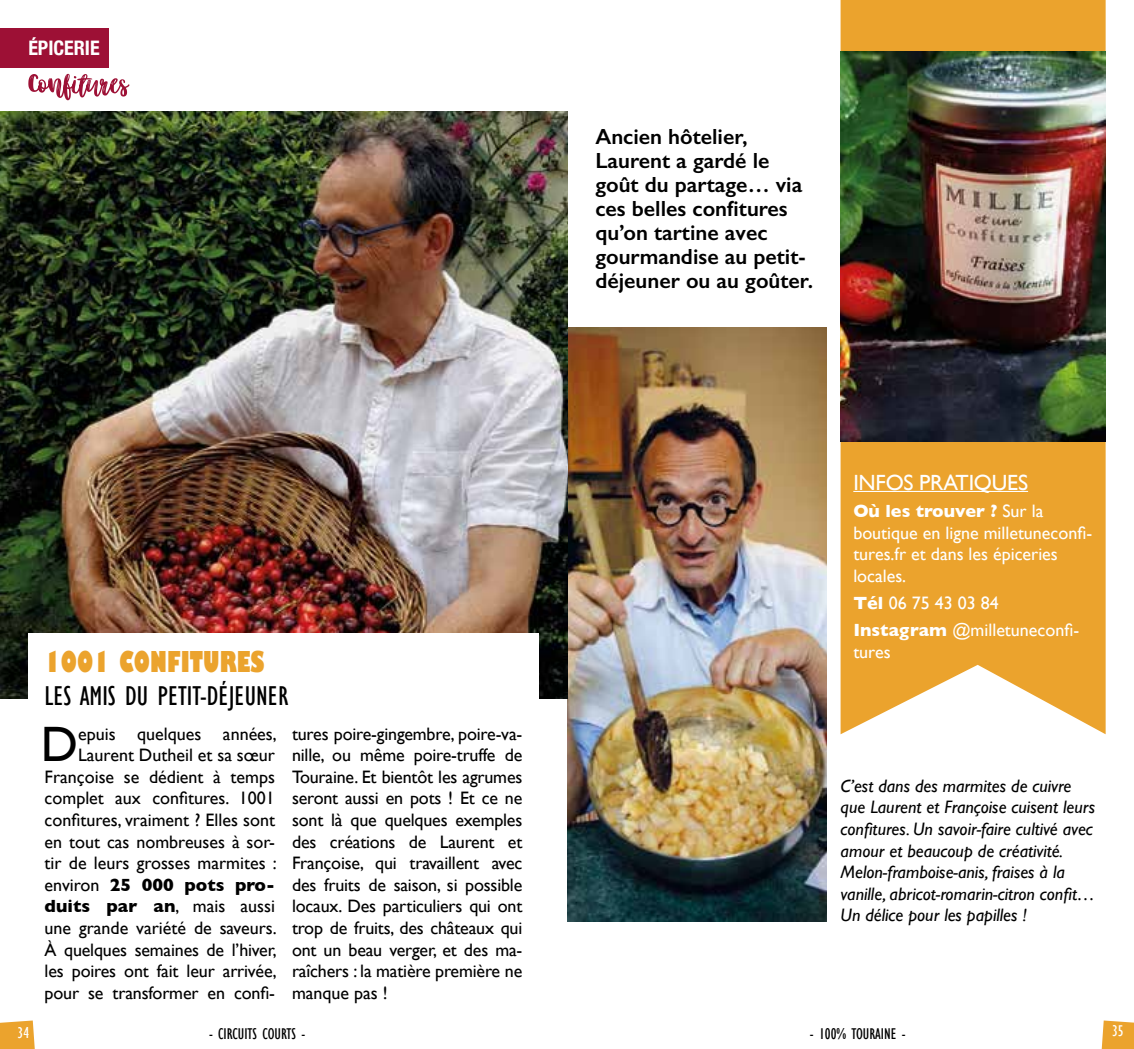
<style>
.page{position:relative;width:1134px;height:1049px;background:#fff}
.page>*{position:absolute;margin:0;border:0;box-sizing:border-box;transform-origin:0 0}
.t1{font:49.6px "Gill Sans";color:#000}
.t2{font:condensed 28px "Gill Sans";color:#000}
.t3{font:800 condensed 28px "Gill Sans";color:#eba32d}
.t4{font:600 22px/24px "Gill Sans";color:#000}
.t5{font:22px "Gill Sans";letter-spacing:-.01em;color:#fff}
.t6{font:700 condensed 20px "Helvetica Neue";color:#fff}
.t7{font:18px/21.6px "Gill Sans";color:#000;text-align:right}
.t8{font:italic 18px/21.6px "Gill Sans";color:#000}
.t9{font:18px/21.6px "Gill Sans";color:#fff}
.t10{font:condensed 16px "Gill Sans";color:#000}
.t11{font:condensed 16px "Gill Sans";color:#fff}
.s1{font-weight:700}
</style>
<div class="page">
<svg style="left:1101px;top:1020px;width:33px;height:29px"></svg>
<svg style="left:0;top:1020px;width:35px;height:29px"></svg>
<div style="left:0;top:28px;width:109px;height:40px;background:#9d1035"></div>
<svg style="left:28px;top:74px;width:102px;height:26px"></svg>
<img style="left:567px;top:327px;width:259px;height:594px">
<img style="left:0;top:111px;width:567px;height:588px">
<div style="left:28px;top:633px;width:511px;height:342px;background:#fff"></div>
<svg style="left:840px;top:0;width:266px;height:734px;fill:#eba32d"></svg>
<hr style="left:853px;top:491px;width:175px;height:1px;background:#fff">
<img style="left:840px;top:52px;width:266px;height:389px">
<p class="t6" style="left:28px;top:31px;width:73px">ÉPICERIE</p>
<h2 class="t3" style="left:45px;top:644px;width:221px">1001 CONFITURES</h2>
<h2 class="t2" style="left:45px;top:680px;width:245px">LES AMIS DU PETIT-DÉJEUNER</h2>
<p class="t7" style="left:45px;top:722px;width:234px">epuis quelques années,<br>Laurent Dutheil et sa sœur<br>Françoise se dédient à temps complet aux confitures. 1001 confitures, vraiment ? Elles sont en tout cas nombreuses à sor&shy;tir de leurs grosses marmites : environ <span class="s1">25 000 pots pro&shy;duits par an</span>, mais aussi une grande variété de saveurs.<br>À quelques semaines de l’hiver, les poires ont fait leur arrivée, pour se transformer en confi-</p>
<p class="t7" style="left:292px;top:722px;width:232px;text-align:justify">tures poire-gingembre, poire-va&shy;nille, ou même poire-truffe de Touraine. Et bientôt les agrumes seront aussi en pots ! Et ce ne sont là que quelques exemples des créations de Laurent et Françoise, qui travaillent avec des fruits de saison, si possible locaux. Des particuliers qui ont trop de fruits, des châteaux qui ont un beau verger, et des ma&shy;raîchers : la matière première ne manque pas !</p>
<h1 class="t1" style="left:41px;top:715px;width:39px">D</h1>
<p class="t4" style="left:595px;top:124px;width:219px">Ancien hôtelier,<br>Laurent a gardé le goût du partage… via ces belles confitures qu’on tartine avec gourmandise au petit&shy;déjeuner ou au goûter.</p>
<p class="t5" style="left:853px;top:469px;width:176px">INFOS PRATIQUES</p>
<p class="t9" style="left:853px;top:500px;width:240px"><span class="s1">Où les trouver ?</span> Sur la boutique en ligne milletuneconfi&shy;tures.fr et dans les épiceries locales.</p>
<p class="t9" style="left:853px;top:589px;width:227px;line-height:27.2px"><span class="s1">Tél</span> 06 75 43 03 84<br><span class="s1">Instagram</span> @milletuneconfi-</p>
<p class="t9" style="left:853px;top:641px;width:39px">tures</p>
<p class="t8" style="left:840px;top:775px;width:256px">C’est dans des marmites de cuivre que Laurent et Françoise cuisent leurs confitures. Un savoir-faire cultivé avec amour et beaucoup de créativité.<br>Melon-framboise-anis, fraises à la vanille, abricot-romarin-citron confit… Un délice pour les papilles !</p>
<p class="t11" style="left:18px;top:1023px;width:13px">34</p>
<p class="t10" style="left:209px;top:1024px;width:98px">- CIRCUITS COURTS -</p>
<p class="t10" style="left:810px;top:1024px;width:97px">- 100% TOURAINE -</p>
<p class="t11" style="left:1112px;top:1021px;width:13px">35</p>
</div>
